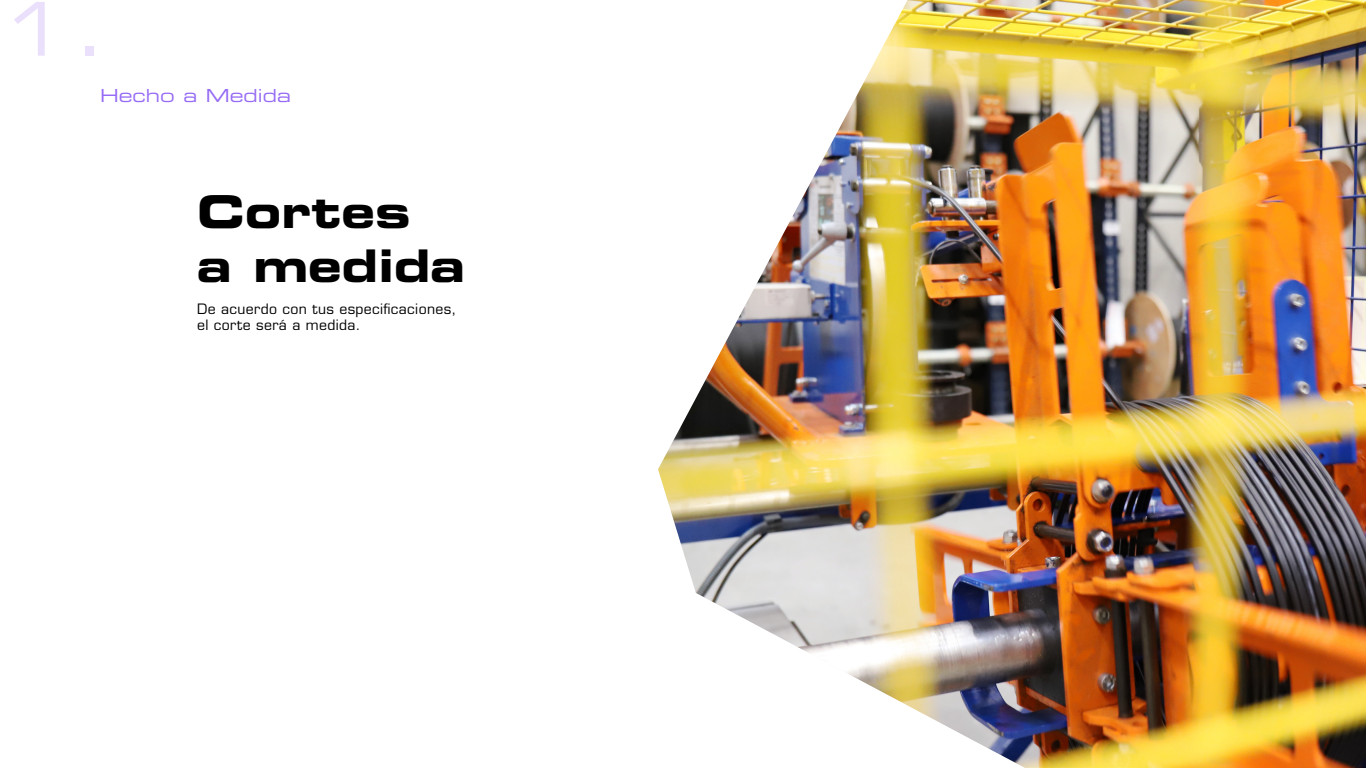
<style>
.page{position:relative;width:1366px;height:768px;background:#fff}
.page>*{position:absolute;margin:0;border:0;box-sizing:border-box;transform-origin:0 0}
.t1{font:74.2px "Eurostile LT Std Ex 2";color:#ebe0fc}
.t2{font:45px/54px "Eurostile LT Std Bold Ex 2";color:#000}
.t3{font:18px "Eurostile LT Std Ex 2";color:#966bf5}
.t4{font:14px/16.8px "Eurostile LT Std";letter-spacing:.025em;color:#000}
</style>
<div class="page">
<img style="left:658px;top:0;width:708px;height:768px">
<h1 class="t1" style="left:0;top:-22px;width:109px">1.</h1>
<p class="t3" style="left:100px;top:83px;width:192px">Hecho a Medida</p>
<h2 class="t2" style="left:197px;top:184px;width:269px">Cortes<br>a medida</h2>
<p class="t4" style="left:197px;top:300px;width:261px">De acuerdo con tus especificaciones, el corte será a medida.</p>
</div>
